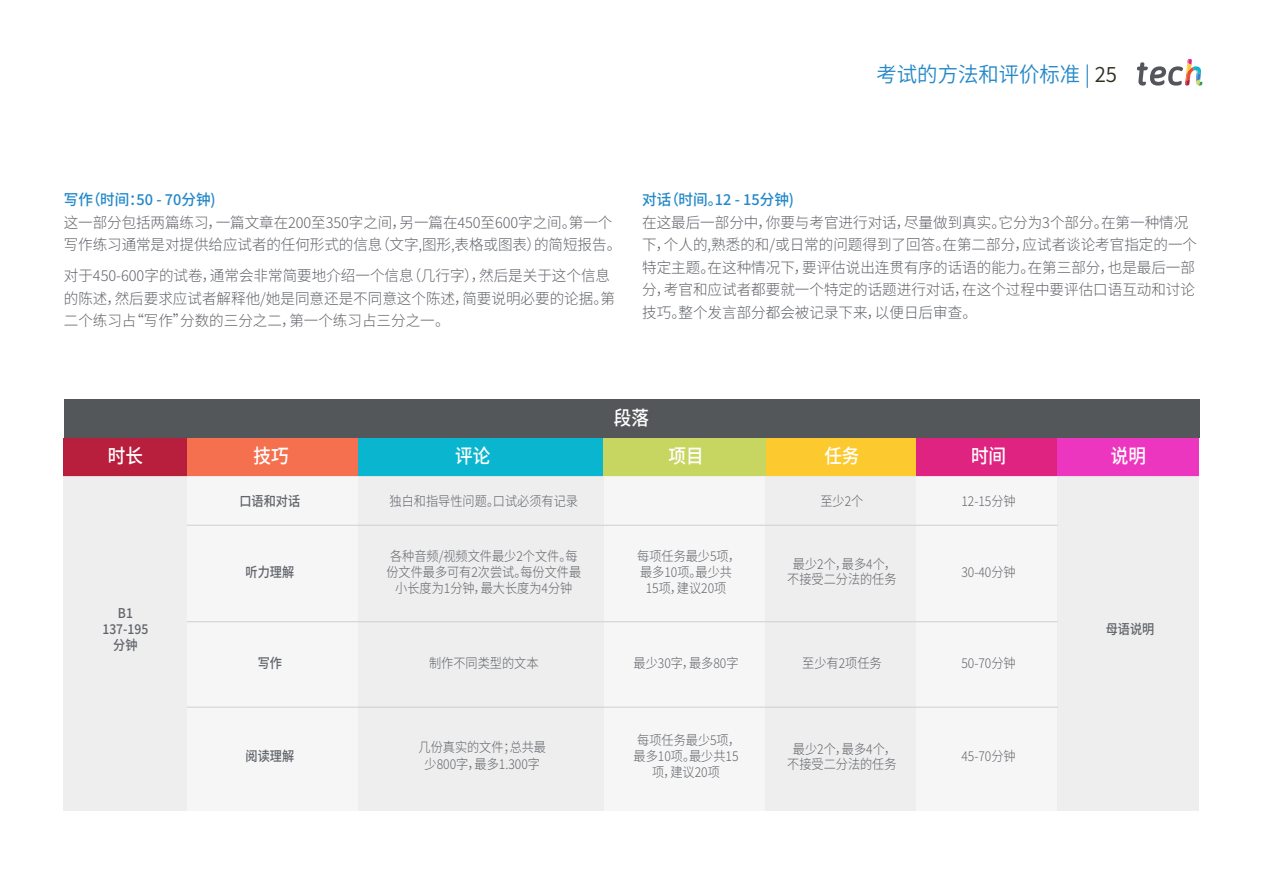
<style>
.page{position:relative;width:1263px;height:893px;background:#fff}
.page>*{position:absolute;margin:0;border:0;box-sizing:border-box;transform-origin:0 0}
.t1{font:21px "Source Han Sans CN";color:#2488c9}
.t2{font:500 19.5px "Source Han Sans CN";color:#fff;scale:.9 1}
.t3{font:300 15px/22.5px "Source Han Sans CN";color:#61646a}
.t4{font:500 15px "Source Han Sans CN";color:#2488c9}
.t5{font:300 13.5px/16.2px "Source Han Sans CN";color:#61646a;text-align:center;scale:.9 1}
.t6{font:500 13.5px/16.2px "Source Han Sans CN";color:#61646a;text-align:center;scale:.9 1}
.s1{color:#312e20}
</style>
<div class="page">
<svg style="left:1137px;top:59px;width:65px;height:27px"></svg>
<div style="left:64px;top:400px;width:1135px;height:38px;background:#545759"></div>
<div style="left:187px;top:438px;width:171px;height:38px;background:#f5704f"></div>
<div style="left:358px;top:438px;width:245px;height:38px;background:#0ab5cf"></div>
<div style="left:766px;top:438px;width:150px;height:38px;background:#fcc92e"></div>
<div style="left:603px;top:438px;width:163px;height:38px;background:#c7d661"></div>
<div style="left:64px;top:438px;width:123px;height:38px;background:#b81f3d"></div>
<div style="left:916px;top:438px;width:142px;height:38px;background:#de2480"></div>
<div style="left:1058px;top:438px;width:141px;height:38px;background:#ed36bf"></div>
<div style="left:64px;top:476px;width:123px;height:335px;background:#ededed"></div>
<div style="left:916px;top:476px;width:142px;height:335px;background:#f6f6f6"></div>
<div style="left:1058px;top:476px;width:141px;height:335px;background:#ededed"></div>
<div style="left:603px;top:476px;width:163px;height:335px;background:#f6f6f6"></div>
<div style="left:187px;top:476px;width:171px;height:335px;background:#f6f6f6"></div>
<div style="left:358px;top:476px;width:245px;height:335px;background:#ededed"></div>
<div style="left:766px;top:476px;width:150px;height:335px;background:#ededed"></div>
<hr style="left:187px;top:525px;width:871px;height:1px;background:#cecfcd">
<hr style="left:187px;top:621px;width:871px;height:1px;background:#cecfcd">
<hr style="left:187px;top:707px;width:871px;height:1px;background:#cecfcd">
<h1 class="t1" style="left:876px;top:63px;width:242px">考试的方法和评价标准 | <span class="s1">25</span></h1>
<p class="t4" style="left:64px;top:191px;width:153px">写作（时间：50 - 70分钟)</p>
<p class="t3" style="left:64px;top:211px;width:559px">这一部分包括两篇练习，一篇文章在200至350字之间，另一篇在450至600字之间。第一个写作练习通常是对提供给应试者的任何形式的信息（文字,图形,表格或图表）的简短报告。</p>
<p class="t3" style="left:64px;top:265px;width:553px">对于450-600字的试卷，通常会非常简要地介绍一个信息（几行字），然后是关于这个信息的陈述，然后要求应试者解释他/她是同意还是不同意这个陈述，简要说明必要的论据。第二个练习占“写作”分数的三分之二，第一个练习占三分之一。</p>
<p class="t4" style="left:642px;top:191px;width:153px">对话（时间。12 - 15分钟)</p>
<p class="t3" style="left:642px;top:211px;width:556px">在这最后一部分中，你要与考官进行对话，尽量做到真实。它分为3个部分。在第一种情况下，个人的,熟悉的和/或日常的问题得到了回答。在第二部分，应试者谈论考官指定的一个特定主题。在这种情况下，要评估说出连贯有序的话语的能力。在第三部分，也是最后一部分，考官和应试者都要就一个特定的话题进行对话，在这个过程中要评估口语互动和讨论技巧。整个发言部分都会被记录下来，以便日后审查。</p>
<h2 class="t2" style="left:614px;top:407px;width:40px">段落</h2>
<h2 class="t2" style="left:108px;top:444px;width:40px">时长</h2>
<h2 class="t2" style="left:254px;top:444px;width:41px">技巧</h2>
<h2 class="t2" style="left:455px;top:444px;width:40px">评论</h2>
<h2 class="t2" style="left:668px;top:444px;width:40px">项目</h2>
<h2 class="t2" style="left:824px;top:444px;width:41px">任务</h2>
<h2 class="t2" style="left:971px;top:444px;width:40px">时间</h2>
<h2 class="t2" style="left:1111px;top:444px;width:41px">说明</h2>
<p class="t6" style="left:239px;top:493px;width:69px">口语和对话</p>
<p class="t5" style="left:390px;top:493px;width:211px">独白和指导性问题。口试必须有记录</p>
<p class="t5" style="left:820px;top:493px;width:49px">至少2个</p>
<p class="t5" style="left:961px;top:493px;width:62px">12-15分钟</p>
<p class="t6" style="left:102px;top:605px;width:52px">B1<br>137-195分钟</p>
<p class="t5" style="left:386px;top:548px;width:218px">各种音频/视频文件最少2个文件。每份文件最多可有2次尝试。每份文件最小长度为1分钟，最大长度为4分钟</p>
<p class="t5" style="left:637px;top:548px;width:116px">每项任务最少5项，最多10项。最少共<br>15项，建议20项</p>
<p class="t6" style="left:246px;top:564px;width:56px">听力理解</p>
<p class="t5" style="left:787px;top:557px;width:123px;line-height:15px">最少2个，最多4个，不接受二分法的任务</p>
<p class="t5" style="left:429px;top:655px;width:123px">制作不同类型的文本</p>
<p class="t5" style="left:633px;top:655px;width:118px">最少30字，最多80字</p>
<p class="t6" style="left:258px;top:655px;width:28px">写作</p>
<p class="t5" style="left:802px;top:655px;width:90px">至少有2项任务</p>
<p class="t6" style="left:246px;top:748px;width:56px">阅读理解</p>
<p class="t5" style="left:633px;top:732px;width:120px">每项任务最少5项，最多10项。最少共15项，建议20项</p>
<p class="t5" style="left:418px;top:740px;width:143px">几份真实的文件；总共最少800字，最多1.300字</p>
<p class="t5" style="left:787px;top:742px;width:123px;line-height:15px">最少2个，最多4个，不接受二分法的任务</p>
<p class="t5" style="left:961px;top:564px;width:62px">30-40分钟</p>
<p class="t5" style="left:961px;top:655px;width:62px">50-70分钟</p>
<p class="t5" style="left:961px;top:748px;width:62px">45-70分钟</p>
<p class="t6" style="left:1106px;top:621px;width:56px">母语说明</p>
</div>
